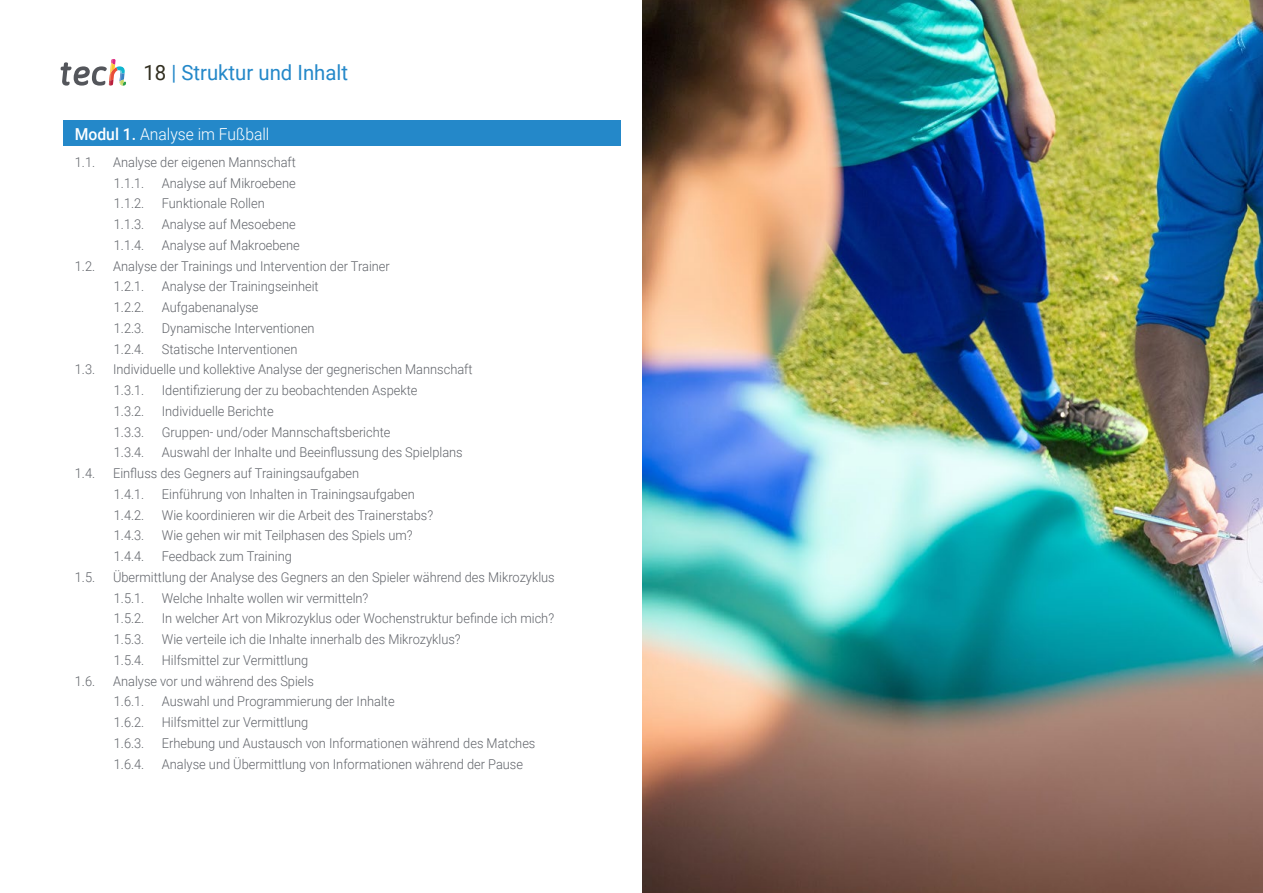
<style>
.page{position:relative;width:1263px;height:893px;background:#fff}
.page>*{position:absolute;margin:0;border:0;box-sizing:border-box;transform-origin:0 0}
.t1{font:21px "Roboto";color:#2488c9}
.t2{font:300 16.5px "Roboto";color:#fff;scale:.95 1}
.t3{font:300 13.5px/20.7px "Roboto";color:#61646a;scale:.95 1}
.s1{color:#312e20}
.s2{font-weight:500}
</style>
<div class="page">
<svg style="left:61px;top:59px;width:65px;height:27px"></svg>
<div style="left:64px;top:121px;width:557px;height:25px;background:#2488c9"></div>
<img style="left:642px;top:0;width:621px;height:893px">
<h1 class="t1" style="left:144px;top:57px;width:206px"><span class="s1">18</span> | Struktur und Inhalt</h1>
<p class="t2" style="left:75px;top:122px;width:206px"><span class="s2">Modul 1.</span> Analyse im Fußball</p>
<p class="t3" style="left:75px;top:151px;width:23px">1.1.</p>
<p class="t3" style="left:113px;top:151px;width:194px">Analyse der eigenen Mannschaft<br>1.1.1.</p>
<p class="t3" style="left:162px;top:172px;width:143px">Analyse auf Mikroebene</p>
<p class="t3" style="left:114px;top:193px;width:34px">1.1.2.</p>
<p class="t3" style="left:162px;top:193px;width:110px">Funktionale Rollen</p>
<p class="t3" style="left:114px;top:213px;width:34px">1.1.3.</p>
<p class="t3" style="left:162px;top:213px;width:142px">Analyse auf Mesoebene</p>
<p class="t3" style="left:114px;top:234px;width:34px">1.1.4.</p>
<p class="t3" style="left:162px;top:234px;width:147px">Analyse auf Makroebene</p>
<p class="t3" style="left:75px;top:255px;width:23px">1.2.</p>
<p class="t3" style="left:113px;top:255px;width:293px">Analyse der Trainings und Intervention der Trainer<br>1.2.1.</p>
<p class="t3" style="left:162px;top:276px;width:167px">Analyse der Trainingseinheit</p>
<p class="t3" style="left:114px;top:296px;width:34px">1.2.2.</p>
<p class="t3" style="left:162px;top:296px;width:103px">Aufgabenanalyse</p>
<p class="t3" style="left:114px;top:317px;width:34px">1.2.3.</p>
<p class="t3" style="left:162px;top:317px;width:162px">Dynamische Interventionen</p>
<p class="t3" style="left:114px;top:338px;width:34px">1.2.4.</p>
<p class="t3" style="left:162px;top:338px;width:144px">Statische Interventionen</p>
<p class="t3" style="left:75px;top:359px;width:23px">1.3.</p>
<p class="t3" style="left:113px;top:359px;width:380px">Individuelle und kollektive Analyse der gegnerischen Mannschaft<br>1.3.1.</p>
<p class="t3" style="left:162px;top:379px;width:271px">Identifizierung der zu beobachtenden Aspekte</p>
<p class="t3" style="left:114px;top:400px;width:34px">1.3.2.</p>
<p class="t3" style="left:162px;top:400px;width:119px">Individuelle Berichte</p>
<p class="t3" style="left:114px;top:421px;width:34px">1.3.3.</p>
<p class="t3" style="left:162px;top:421px;width:242px">Gruppen- und/oder Mannschaftsberichte</p>
<p class="t3" style="left:114px;top:442px;width:34px">1.3.4.</p>
<p class="t3" style="left:162px;top:442px;width:318px">Auswahl der Inhalte und Beeinflussung des Spielplans</p>
<p class="t3" style="left:75px;top:462px;width:23px">1.4.</p>
<p class="t3" style="left:113px;top:462px;width:261px">Einfluss des Gegners auf Trainingsaufgaben<br>1.4.1.</p>
<p class="t3" style="left:162px;top:483px;width:268px">Einführung von Inhalten in Trainingsaufgaben</p>
<p class="t3" style="left:114px;top:504px;width:34px">1.4.2.</p>
<p class="t3" style="left:162px;top:504px;width:287px">Wie koordinieren wir die Arbeit des Trainerstabs?</p>
<p class="t3" style="left:114px;top:525px;width:34px">1.4.3.</p>
<p class="t3" style="left:162px;top:525px;width:266px">Wie gehen wir mit Teilphasen des Spiels um?</p>
<p class="t3" style="left:114px;top:545px;width:34px">1.4.4.</p>
<p class="t3" style="left:162px;top:545px;width:138px">Feedback zum Training</p>
<p class="t3" style="left:75px;top:566px;width:23px">1.5.</p>
<p class="t3" style="left:113px;top:566px;width:466px">Übermittlung der Analyse des Gegners an den Spieler während des Mikrozyklus<br>1.5.1.</p>
<p class="t3" style="left:162px;top:587px;width:219px">Welche Inhalte wollen wir vermitteln?</p>
<p class="t3" style="left:114px;top:608px;width:34px">1.5.2.</p>
<p class="t3" style="left:162px;top:608px;width:414px">In welcher Art von Mikrozyklus oder Wochenstruktur befinde ich mich?</p>
<p class="t3" style="left:114px;top:628px;width:34px">1.5.3.</p>
<p class="t3" style="left:162px;top:628px;width:316px">Wie verteile ich die Inhalte innerhalb des Mikrozyklus?</p>
<p class="t3" style="left:114px;top:649px;width:34px">1.5.4.</p>
<p class="t3" style="left:162px;top:649px;width:156px">Hilfsmittel zur Vermittlung</p>
<p class="t3" style="left:75px;top:670px;width:23px">1.6.</p>
<p class="t3" style="left:113px;top:670px;width:213px">Analyse vor und während des Spiels<br>1.6.1.</p>
<p class="t3" style="left:162px;top:691px;width:246px">Auswahl und Programmierung der Inhalte</p>
<p class="t3" style="left:114px;top:711px;width:34px">1.6.2.</p>
<p class="t3" style="left:162px;top:711px;width:156px">Hilfsmittel zur Vermittlung</p>
<p class="t3" style="left:114px;top:732px;width:34px">1.6.3.</p>
<p class="t3" style="left:162px;top:732px;width:395px">Erhebung und Austausch von Informationen während des Matches</p>
<p class="t3" style="left:114px;top:753px;width:34px">1.6.4.</p>
<p class="t3" style="left:162px;top:753px;width:382px">Analyse und Übermittlung von Informationen während der Pause</p>
</div>
